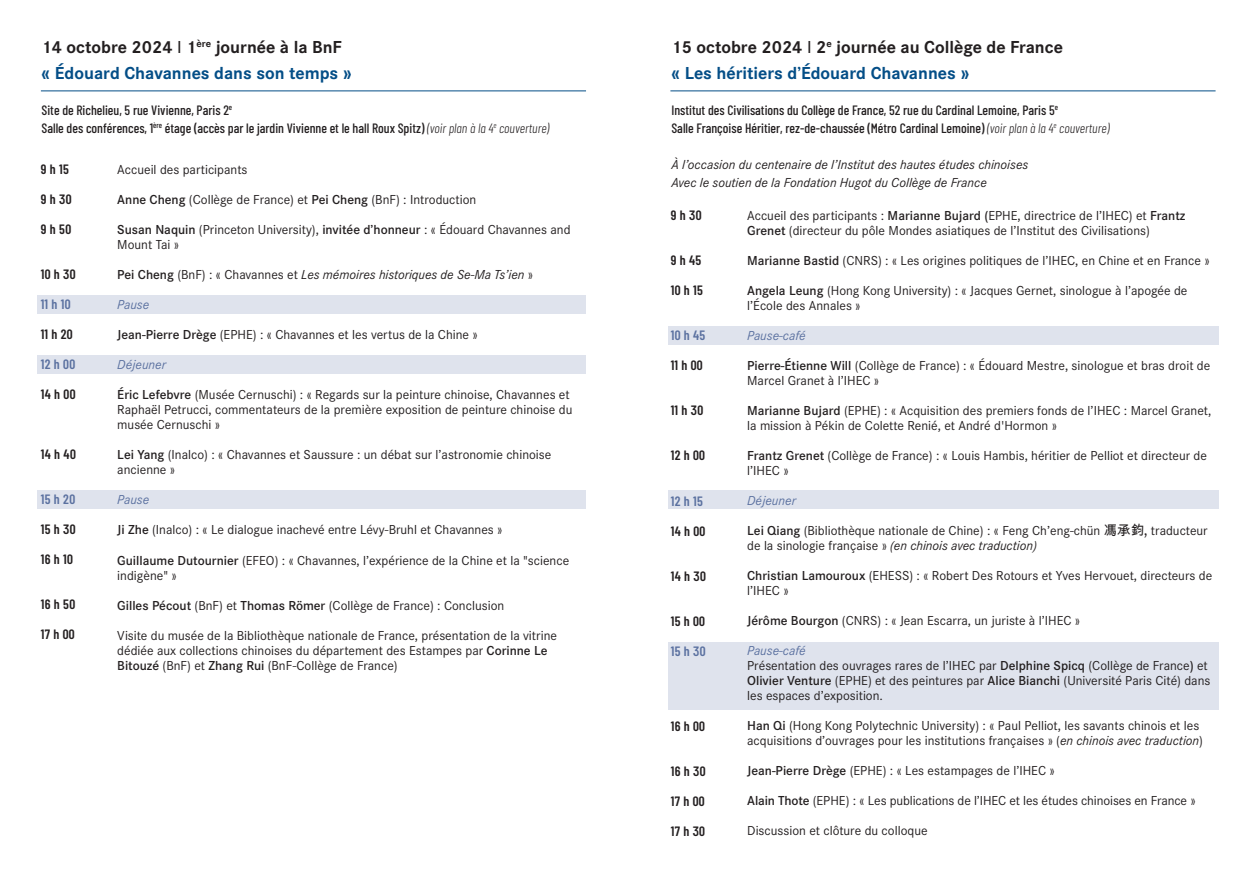
<style>
.page{position:relative;width:1259px;height:894px;background:#fff}
.page>*{position:absolute;margin:0;border:0;box-sizing:border-box;transform-origin:0 0}
.t1{font:700 18px/25.5px "Corporate S";color:#231f20}
.t2{font:700 18px/25.5px "Corporate S";color:#044e87}
.t3{font:13.5px/15px "Corporate S";color:#231f20}
.t4{font:500 13.5px/18px "Barlow Condensed";color:#231f20}
.t5{font:italic 13.5px/18px "Corporate S";color:#231f20}
.t6{font:600 13.5px "Barlow Condensed";letter-spacing:.025em;color:#231f20}
.t7{font:italic 13.5px "Corporate S";color:#5b71a0}
.t8{font:600 13.5px "Barlow Condensed";letter-spacing:.025em;color:#5b71a0}
.s1{color:#231f20}
.s2{font-weight:500;color:#231f20}
.s3{font-weight:300;font-style:italic}
.s4{font-weight:600}
.s5{font-weight:600;font-style:normal}
.s6{font-style:normal}
.s7{font-weight:500}
.s8{color:#044e87}
.s9{font-family:"Arial Unicode MS"}
.s10{font-style:italic}
.s11{font-style:italic;color:#5b71a0}
</style>
<div class="page">
<div style="left:38px;top:296px;width:548px;height:18px;background:#dfe3ed"></div>
<div style="left:667px;top:327px;width:551px;height:18px;background:#dfe3ed"></div>
<div style="left:667px;top:490px;width:551px;height:18px;background:#dfe3ed"></div>
<div style="left:667px;top:641px;width:551px;height:68px;background:#dfe3ed"></div>
<div style="left:38px;top:355px;width:548px;height:18px;background:#dfe3ed"></div>
<div style="left:38px;top:490px;width:548px;height:18px;background:#dfe3ed"></div>
<hr style="left:41px;top:90px;width:545px;height:1px;background:#044e87">
<hr style="left:670px;top:90px;width:545px;height:1px;background:#044e87">
<h1 class="t2" style="left:42px;top:35px;width:311px"><span class="s1">14 octobre 2024</span> <span class="s2">I</span> <span class="s1">1</span><sup>ère</sup> <span class="s1">journée à la BnF </span>« Édouard Chavannes dans son temps »</h1>
<p class="t4" style="left:42px;top:100px;width:509px">Site de Richelieu, 5 rue Vivienne, Paris 2<sup>e<br></sup>Salle des conférences, 1<sup>ère</sup> étage (accès par le jardin Vivienne et le hall Roux Spitz) <span class="s3">(voir plan à la 4</span><sup>e</sup> <span class="s3">couverture)</span></p>
<p class="t6" style="left:41px;top:161px;width:30px">9 h 15</p>
<p class="t6" style="left:41px;top:191px;width:32px">9 h 30</p>
<p class="t6" style="left:41px;top:221px;width:32px">9 h 50</p>
<p class="t6" style="left:41px;top:266px;width:36px">10 h 30</p>
<p class="t8" style="left:41px;top:296px;width:31px">11 h 10</p>
<p class="t6" style="left:41px;top:326px;width:33px">11 h 20</p>
<p class="t8" style="left:41px;top:356px;width:36px">12 h 00</p>
<p class="t6" style="left:41px;top:386px;width:36px">14 h 00</p>
<p class="t6" style="left:41px;top:446px;width:36px">14 h 40</p>
<p class="t8" style="left:41px;top:491px;width:36px">15 h 20</p>
<p class="t6" style="left:41px;top:521px;width:36px">15 h 30</p>
<p class="t6" style="left:41px;top:551px;width:34px">16 h 10</p>
<p class="t6" style="left:41px;top:596px;width:36px">16 h 50</p>
<p class="t6" style="left:41px;top:626px;width:35px">17 h 00</p>
<p class="t3" style="left:117px;top:162px;width:132px">Accueil des participants</p>
<p class="t3" style="left:117px;top:192px;width:360px"><span class="s4">Anne Cheng</span> (Collège de France) et <span class="s4">Pei Cheng</span> (BnF) : Introduction</p>
<p class="t3" style="left:117px;top:222px;width:455px"><span class="s4">Susan Naquin</span> (Princeton University), <span class="s4">invitée d’honneur</span> : « Édouard Chavannes and<br>Mount Tai »</p>
<p class="t5" style="left:117px;top:266px;width:417px"><span class="s5">Pei Cheng</span> <span class="s6">(BnF) : « Chavannes et</span> Les mémoires historiques de Se-Ma Ts’ien <span class="s6">»</span></p>
<p class="t7" style="left:117px;top:297px;width:33px">Pause</p>
<p class="t3" style="left:117px;top:327px;width:362px"><span class="s4">Jean-Pierre Drège</span> (EPHE) : « Chavannes et les vertus de la Chine »</p>
<p class="t7" style="left:117px;top:357px;width:50px">Déjeuner</p>
<p class="t3" style="left:117px;top:387px;width:456px"><span class="s4">Éric Lefebvre</span> (Musée Cernuschi) : « Regards sur la peinture chinoise, Chavannes et<br>Raphaël Petrucci, commentateurs de la première exposition de peinture chinoise du musée Cernuschi »</p>
<p class="t3" style="left:117px;top:447px;width:435px"><span class="s4">Lei Yang</span> (Inalco) : « Chavannes et Saussure : un débat sur l’astronomie chinoise ancienne »</p>
<p class="t7" style="left:117px;top:492px;width:33px">Pause</p>
<p class="t3" style="left:117px;top:522px;width:386px"><span class="s4">Ji Zhe</span> (Inalco) : « Le dialogue inachevé entre Lévy-Bruhl et Chavannes »</p>
<p class="t3" style="left:117px;top:552px;width:453px"><span class="s4">Guillaume Dutournier</span> (EFEO) : « Chavannes, l’expérience de la Chine et la "science indigène" »</p>
<p class="t3" style="left:117px;top:597px;width:388px"><span class="s4">Gilles Pécout</span> (BnF) et <span class="s4">Thomas Römer</span> (Collège de France) : Conclusion</p>
<p class="t3" style="left:117px;top:627px;width:441px">Visite du musée de la Bibliothèque nationale de France, présentation de la vitrine dédiée aux collections chinoises du département des Estampes par <span class="s4">Corinne Le<br>Bitouzé</span> (BnF) et <span class="s4">Zhang Rui</span> (BnF-Collège de France)</p>
<h1 class="t1" style="left:671px;top:35px;width:393px">15 octobre 2024 <span class="s7">I</span> 2<sup>e</sup> journée au Collège de France <span class="s8">« Les héritiers d’Édouard Chavannes »</span></h1>
<p class="t4" style="left:671px;top:100px;width:439px">Institut des Civilisations du Collège de France, 52 rue du Cardinal Lemoine, Paris 5<sup>e<br></sup>Salle Françoise Héritier, rez-de-chaussée (Métro Cardinal Lemoine) <span class="s3">(voir plan à la 4</span><sup>e</sup> <span class="s3">couverture)</span></p>
<p class="t5" style="left:671px;top:155px;width:358px">À l’occasion du centenaire de l’Institut des hautes études chinoises<br>Avec le soutien de la Fondation Hugot du Collège de France</p>
<p class="t6" style="left:671px;top:207px;width:32px">9 h 30</p>
<p class="t6" style="left:671px;top:252px;width:32px">9 h 45</p>
<p class="t6" style="left:671px;top:282px;width:34px">10 h 15</p>
<p class="t8" style="left:671px;top:327px;width:36px">10 h 45</p>
<p class="t6" style="left:671px;top:357px;width:33px">11 h 00</p>
<p class="t6" style="left:671px;top:402px;width:34px">11 h 30</p>
<p class="t6" style="left:671px;top:447px;width:36px">12 h 00</p>
<p class="t8" style="left:671px;top:492px;width:34px">12 h 15</p>
<p class="t6" style="left:671px;top:522px;width:36px">14 h 00</p>
<p class="t6" style="left:671px;top:567px;width:37px">14 h 30</p>
<p class="t6" style="left:671px;top:612px;width:36px">15 h 00</p>
<p class="t8" style="left:671px;top:642px;width:36px">15 h 30</p>
<p class="t6" style="left:671px;top:717px;width:36px">16 h 00</p>
<p class="t6" style="left:671px;top:762px;width:36px">16 h 30</p>
<p class="t6" style="left:671px;top:792px;width:35px">17 h 00</p>
<p class="t6" style="left:671px;top:822px;width:36px">17 h 30</p>
<p class="t3" style="left:747px;top:208px;width:440px">Accueil des participants : <span class="s4">Marianne Bujard (</span>EPHE, directrice de l’IHEC) et <span class="s4">Frantz<br>Grenet</span> (directeur du pôle Mondes asiatiques de l’Institut des Civilisations)</p>
<p class="t3" style="left:747px;top:253px;width:464px"><span class="s4">Marianne Bastid</span> (CNRS) : « Les origines politiques de l’IHEC, en Chine et en France »</p>
<p class="t3" style="left:747px;top:283px;width:442px"><span class="s4">Angela Leung</span> (Hong Kong University) : « Jacques Gernet, sinologue à l’apogée de l’École des Annales »</p>
<p class="t7" style="left:747px;top:327px;width:60px">Pause-café</p>
<p class="t3" style="left:747px;top:358px;width:464px"><span class="s4">Pierre-Étienne Will</span> (Collège de France) : « Édouard Mestre, sinologue et bras droit de<br>Marcel Granet à l’IHEC »</p>
<p class="t3" style="left:747px;top:403px;width:465px"><span class="s4">Marianne Bujard</span> (EPHE) : « Acquisition des premiers fonds de l’IHEC : Marcel Granet, la mission à Pékin de Colette Renié, et André d'Hormon »</p>
<p class="t3" style="left:747px;top:448px;width:461px"><span class="s4">Frantz Grenet</span> (Collège de France) : « Louis Hambis, héritier de Pelliot et directeur de l’IHEC »</p>
<p class="t7" style="left:747px;top:492px;width:50px">Déjeuner</p>
<p class="t3" style="left:747px;top:523px;width:462px"><span class="s4">Lei Qiang</span> (Bibliothèque nationale de Chine) : « Feng Ch’eng-chün <span class="s9">馮承鈞</span><span class="s4">,</span> traducteur de la sinologie française » <span class="s10">(en chinois avec traduction)</span></p>
<p class="t3" style="left:747px;top:568px;width:466px"><span class="s4">Christian Lamouroux</span> (EHESS) : « Robert Des Rotours et Yves Hervouet, directeurs de l’IHEC »</p>
<p class="t3" style="left:747px;top:613px;width:334px"><span class="s4">Jérôme Bourgon</span> (CNRS) : « Jean Escarra, un juriste à l’IHEC »</p>
<p class="t3" style="left:747px;top:643px;width:465px"><span class="s11">Pause-café<br></span>Présentation des ouvrages rares de l’IHEC par <span class="s4">Delphine Spicq</span> (Collège de France<span class="s4">)</span> et <span class="s4">Olivier Venture</span> (EPHE) et des peintures par <span class="s4">Alice Bianchi</span> (Université Paris Cité) dans les espaces d’exposition.</p>
<p class="t3" style="left:747px;top:718px;width:457px"><span class="s4">Han Qi</span> (Hong Kong Polytechnic University) : « Paul Pelliot, les savants chinois et les acquisitions d’ouvrages pour les institutions françaises » (<span class="s10">en chinois avec traduction</span>)</p>
<p class="t3" style="left:747px;top:763px;width:309px"><span class="s4">Jean-Pierre Drège</span> (EPHE) : « Les estampages de l’IHEC »</p>
<p class="t3" style="left:747px;top:793px;width:450px"><span class="s4">Alain Thote</span> (EPHE) : « Les publications de l’IHEC et les études chinoises en France »</p>
<p class="t3" style="left:747px;top:823px;width:182px">Discussion et clôture du colloque</p>
</div>
